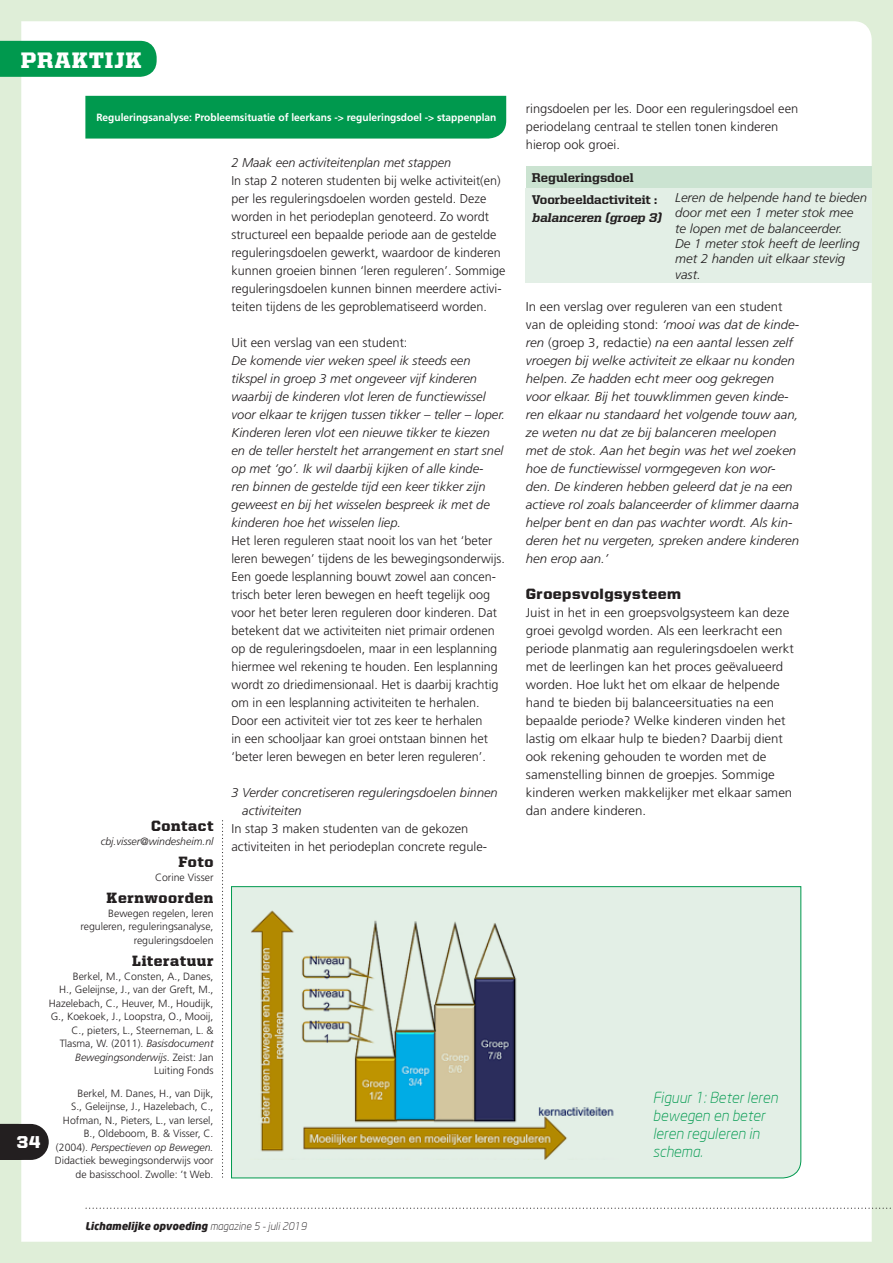
<style>
.page{position:relative;width:893px;height:1263px;background:#dfeed8}
.page>*{position:absolute;margin:0;border:0;box-sizing:border-box;transform-origin:0 0}
.t1{font:900 22.5px "United Serif Reg";letter-spacing:.035em;color:#fff}
.t2{font:900 17.25px "United Sans Reg";color:#fff}
.t3{font:italic 300 15px/18px "Neo Sans";color:#00994e}
.t4{font:900 15px "United Serif Reg";letter-spacing:.04em;color:#231f20}
.t5{font:900 15px "United Sans Reg";letter-spacing:.03em;color:#231f20}
.t6{font:300 12.75px/18px "Frutiger LT Std";color:#231f20}
.t7{font:italic 300 12.75px/18px "Frutiger LT Std";color:#231f20}
.t8{font:italic 300 12.75px/18px "Frutiger LT Std";color:#231f20;scale:1.04 1}
.t9{font:300 12.75px/18px "Frutiger LT Std";color:#231f20;scale:1.04 1}
.t10{font:800 12.75px/21.8px "United Serif Reg";color:#231f20}
.t11{font:italic 800 12.75px "United Serif Reg";color:#231f20}
.t12{font:300 10.5px/13.5px "Frutiger LT Std";color:#231f20;text-align:right}
.t13{font:700 10.5px "Frutiger LT Std";color:#fff}
.t14{font:italic 900 10.5px "Neo Sans";color:#231f20}
.t15{font:italic 300 10.5px "Frutiger LT Std";color:#231f20}
.s1{font-style:italic}
.s2{font-weight:300}
.s3{font-style:normal}
</style>
<div class="page">
<div style="left:21px;top:21px;width:851px;height:1221px;background:#fff"></div>
<div style="left:0;top:41px;width:157px;height:36px;background:#00994e"></div>
<div style="left:526px;top:167px;width:346px;height:21px;background:#cbe3d1"></div>
<div style="left:526px;top:188px;width:145px;height:95px;background:#e3efe6"></div>
<div style="left:671px;top:188px;width:201px;height:95px;background:#e3efe6"></div>
<div style="left:85px;top:96px;width:421px;height:43px;background:#00994e"></div>
<div style="left:231px;top:886px;width:571px;height:293px;background:#e3efe6"></div>
<img style="left:251px;top:906px;width:368px;height:254px">
<svg style="left:222px;top:821px;width:2px;height:357px"></svg>
<svg style="left:0;top:1124px;width:49px;height:36px;background:#353132"></svg>
<svg style="left:85px;top:1207px;width:806px;height:2px;background:#e0dfdf"></svg>
<h1 class="t1" style="left:21px;top:48px;width:122px">PRAKTIJK</h1>
<p class="t13" style="left:96px;top:111px;width:402px">Reguleringsanalyse: Probleemsituatie of leerkans -&gt; reguleringsdoel -&gt; stappenplan</p>
<h2 class="t2" style="left:17px;top:1133px;width:25px">34</h2>
<p class="t4" style="left:151px;top:818px;width:64px">Contact</p>
<p class="t15" style="left:101px;top:835px;width:114px">cbj.visser@windesheim.nl</p>
<p class="t4" style="left:178px;top:854px;width:37px">Foto</p>
<p class="t12" style="left:155px;top:871px;width:60px">Corine Visser</p>
<p class="t4" style="left:107px;top:890px;width:108px">Kernwoorden</p>
<p class="t12" style="left:80px;top:907px;width:135px">Bewegen regelen, leren reguleren, reguleringsanalyse, reguleringsdoelen</p>
<p class="t4" style="left:132px;top:953px;width:83px">Literatuur</p>
<p class="t12" style="left:49px;top:970px;width:166px">Berkel, M., Consten, A., Danes,<br>H., Geleijnse, J., van der Greft, M.,<br>Hazelebach, C., Heuver, M., Houdijk,<br>G., Koekoek, J., Loopstra, O., Mooij,<br>C., pieters, L., Steerneman, L. &amp;<br>Tlasma, W. (2011). <span class="s1">Basisdocument<br>Bewegingsonderwijs</span>. Zeist: Jan<br>Luiting Fonds</p>
<p class="t12" style="left:55px;top:1087px;width:160px">Berkel, M. Danes, H., van Dijk,<br>S., Geleijnse, J., Hazelebach, C., Hofman, N., Pieters, L., van Iersel, B., Oldeboom, B. &amp; Visser, C. (2004). <span class="s1">Perspectieven op Bewegen.<br></span>Didactiek bewegingsonderwijs voor de basisschool. Zwolle: ’t Web.</p>
<p class="t7" style="left:232px;top:153px;width:221px">2 Maak een activiteitenplan met stappen</p>
<p class="t6" style="left:232px;top:171px;width:276px">In stap 2 noteren studenten bij welke activiteit(en) per les reguleringsdoelen worden gesteld. Deze worden in het periodeplan genoteerd. Zo wordt structureel een bepaalde periode aan de gestelde reguleringsdoelen gewerkt, waardoor de kinderen kunnen groeien binnen ‘leren reguleren’. Sommige reguleringsdoelen kunnen binnen meerdere activi&shy;teiten tijdens de les geproblematiseerd worden.</p>
<p class="t6" style="left:232px;top:333px;width:178px">Uit een verslag van een student:</p>
<p class="t7" style="left:232px;top:351px;width:275px">De komende vier weken speel ik steeds een tikspel in groep 3 met ongeveer vijf kinderen waarbij de kinderen vlot leren de functiewissel voor elkaar te krijgen tussen tikker – teller – loper.<br>Kinderen leren vlot een nieuwe tikker te kiezen en de teller herstelt het arrangement en start snel op met ‘go’. Ik wil daarbij kijken of alle kinde-<br>ren binnen de gestelde tijd een keer tikker zijn geweest en bij het wisselen bespreek ik met de kinderen hoe het wisselen liep.</p>
<p class="t6" style="left:232px;top:531px;width:275px">Het leren reguleren staat nooit los van het ‘beter leren bewegen’ tijdens de les bewegingsonderwijs.<br>Een goede lesplanning bouwt zowel aan concen&shy;trisch beter leren bewegen en heeft tegelijk oog voor het beter leren reguleren door kinderen. Dat betekent dat we activiteiten niet primair ordenen op de reguleringsdoelen, maar in een lesplanning hiermee wel rekening te houden. Een lesplanning wordt zo driedimensionaal. Het is daarbij krachtig om in een lesplanning activiteiten te herhalen.<br>Door een activiteit vier tot zes keer te herhalen<br>in een schooljaar kan groei ontstaan binnen het ‘beter leren bewegen en beter leren reguleren’.</p>
<p class="t7" style="left:242px;top:783px;width:257px;text-indent:-11px">3 Verder concretiseren reguleringsdoelen binnen activiteiten</p>
<p class="t6" style="left:232px;top:819px;width:257px">In stap 3 maken studenten van de gekozen activiteiten in het periodeplan concrete regule-</p>
<p class="t14" style="left:85px;top:1219px;width:223px">Lichamelijke opvoeding <span class="s2">magazine 5 - juli 2019</span></p>
<p class="t6" style="left:526px;top:99px;width:274px">ringsdoelen per les. Door een reguleringsdoel een periodelang centraal te stellen tonen kinderen hierop ook groei.</p>
<p class="t10" style="left:532px;top:167px;width:127px">Reguleringsdoel<br>Voorbeeldactiviteit :</p>
<p class="t11" style="left:532px;top:210px;width:134px">balanceren (groep 3)</p>
<p class="t7" style="left:675px;top:190px;width:193px;line-height:15.3px">Leren de helpende hand te bieden door met een 1 meter stok mee te lopen met de balanceerder.<br>De 1 meter stok heeft de leerling met 2 handen uit elkaar stevig vast.</p>
<p class="t8" style="left:526px;top:297px;width:264px"><span class="s3">In een verslag over reguleren van een student van de opleiding stond:</span> ‘mooi was dat de kinde&shy;ren <span class="s3">(groep 3, redactie)</span> na een aantal lessen zelf vroegen bij welke activiteit ze elkaar nu konden helpen. Ze hadden echt meer oog gekregen voor elkaar. Bij het touwklimmen geven kinde&shy;ren elkaar nu standaard het volgende touw aan, ze weten nu dat ze bij balanceren meelopen met de stok. Aan het begin was het wel zoeken hoe de functiewissel vormgegeven kon wor&shy;den. De kinderen hebben geleerd dat je na een actieve rol zoals balanceerder of klimmer daarna helper bent en dan pas wachter wordt. Als kin&shy;deren het nu vergeten, spreken andere kinderen hen erop aan.’</p>
<p class="t5" style="left:526px;top:585px;width:157px">Groepsvolgsysteem</p>
<p class="t9" style="left:526px;top:603px;width:259px">Juist in het in een groepsvolgsysteem kan deze groei gevolgd worden. Als een leerkracht een periode planmatig aan reguleringsdoelen werkt met de leerlingen kan het proces geëvalueerd worden. Hoe lukt het om elkaar de helpende hand te bieden bij balanceersituaties na een bepaalde periode? Welke kinderen vinden het lastig om elkaar hulp te bieden? Daarbij dient ook rekening gehouden te worden met de samenstelling binnen de groepjes. Sommige kinderen werken makkelijker met elkaar samen dan andere kinderen.</p>
<p class="t3" style="left:653px;top:1088px;width:126px">Figuur 1: Beter leren bewegen en beter leren reguleren in schema.</p>
</div>
